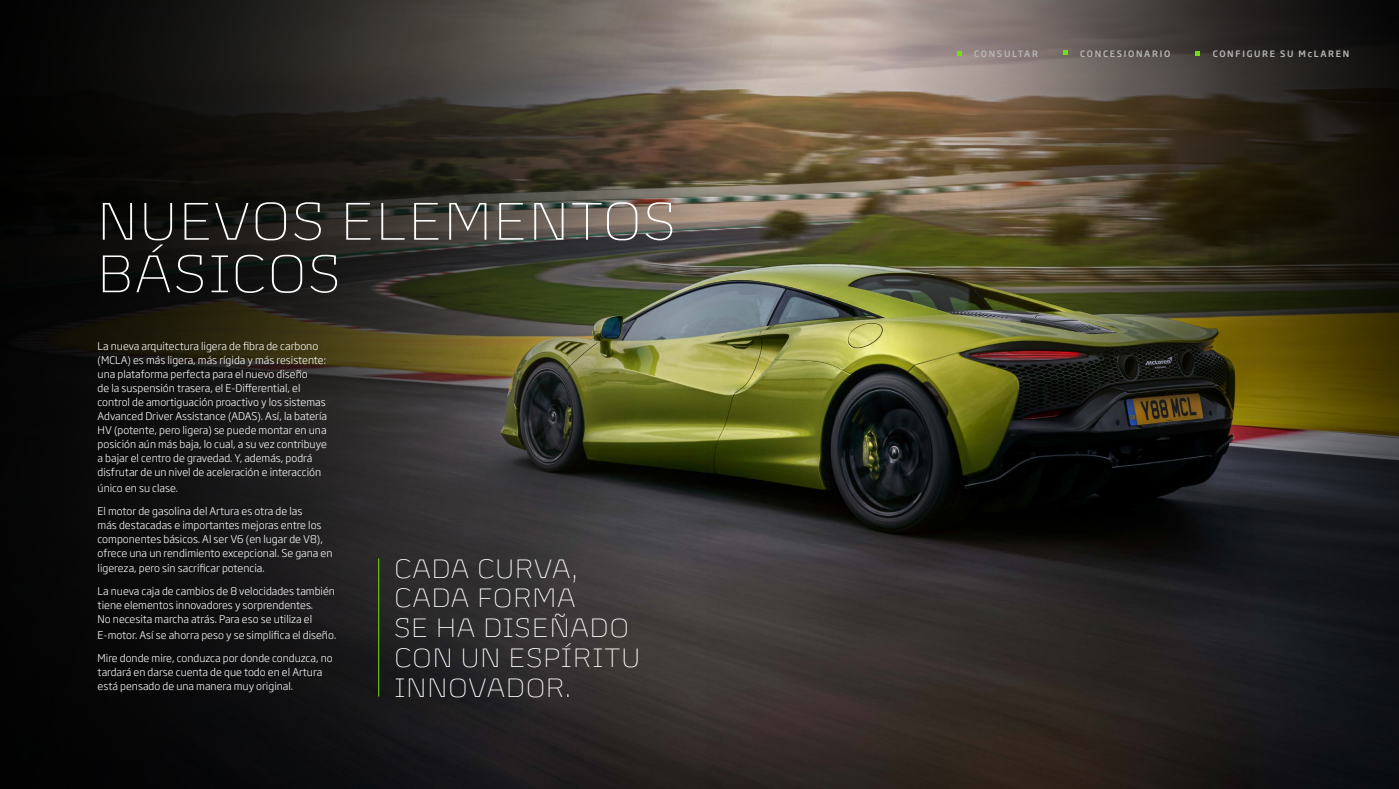
<style>
.page{position:relative;width:1399px;height:789px;background:#fff}
.page>*{position:absolute;margin:0;border:0;box-sizing:border-box;transform-origin:0 0}
.t1{font:300 52.5px/52.5px "Mc Laren Bespoke";letter-spacing:.045em;color:#fff}
.t2{font:300 26.25px/29.8px "Mc Laren Bespoke";letter-spacing:.045em;color:#fff}
.t3{font:300 10.5px/14px "Soho Gothic Pro";color:#fff}
.t4{font:500 8.75px "Soho Gothic Pro";letter-spacing:.195em;color:#b6b7b7}
</style>
<div class="page">
<svg style="left:1255px;top:0;width:144px;height:789px;background:#232015"></svg>
<img style="left:0;top:0;width:1255px;height:789px">
<hr style="left:378px;top:559px;width:1px;height:137px;background:#71df13">
<svg style="left:957px;top:51px;width:5px;height:5px"></svg>
<svg style="left:1063px;top:50px;width:5px;height:5px"></svg>
<svg style="left:1195px;top:51px;width:5px;height:5px"></svg>
<h1 class="t1" style="left:98px;top:195px;width:580px">NUEVOS ELEMENTOS<br>BÁSICOS</h1>
<p class="t3" style="left:98px;top:338px;width:231px">La nueva arquitectura ligera de fibra de carbono (MCLA) es más ligera, más rígida y más resistente: una plataforma perfecta para el nuevo diseño<br>de la suspensión trasera, el E-Differential, el control de amortiguación proactivo y los sistemas Advanced Driver Assistance (ADAS). Así, la batería HV (potente, pero ligera) se puede montar en una posición aún más baja, lo cual, a su vez contribuye a bajar el centro de gravedad. Y, además, podrá disfrutar de un nivel de aceleración e interacción</p>
<p class="t3" style="left:98px;top:476px;width:206px;line-height:22.8px">único en su clase.<br>El motor de gasolina del Artura es otra de las</p>
<p class="t3" style="left:98px;top:517px;width:236px">más destacadas e importantes mejoras entre los componentes básicos. Al ser V6 (en lugar de V8), ofrece una un rendimiento excepcional. Se gana en</p>
<p class="t3" style="left:98px;top:556px;width:239px;line-height:22.8px">ligereza, pero sin sacrificar potencia.<br>La nueva caja de cambios de 8 velocidades también</p>
<p class="t3" style="left:98px;top:597px;width:217px">tiene elementos innovadores y sorprendentes.<br>No necesita marcha atrás. Para eso se utiliza el</p>
<p class="t3" style="left:98px;top:623px;width:240px;line-height:22.8px">E-motor. Así se ahorra peso y se simplifica el diseño.<br>Mire donde mire, conduzca por donde conduzca, no</p>
<p class="t3" style="left:98px;top:664px;width:226px">tardará en darse cuenta de que todo en el Artura está pensado de una manera muy original.</p>
<h2 class="t2" style="left:394px;top:553px;width:247px">CADA CURVA,<br>CADA FORMA<br>SE HA DISEÑADO<br>CON UN ESPÍRITU<br>INNOVADOR.</h2>
<p class="t4" style="left:974px;top:46px;width:65px">CONSULTAR</p>
<p class="t4" style="left:1080px;top:46px;width:92px">CONCESIONARIO</p>
<p class="t4" style="left:1213px;top:46px;width:138px">CONFIGURE SU McLAREN</p>
</div>
